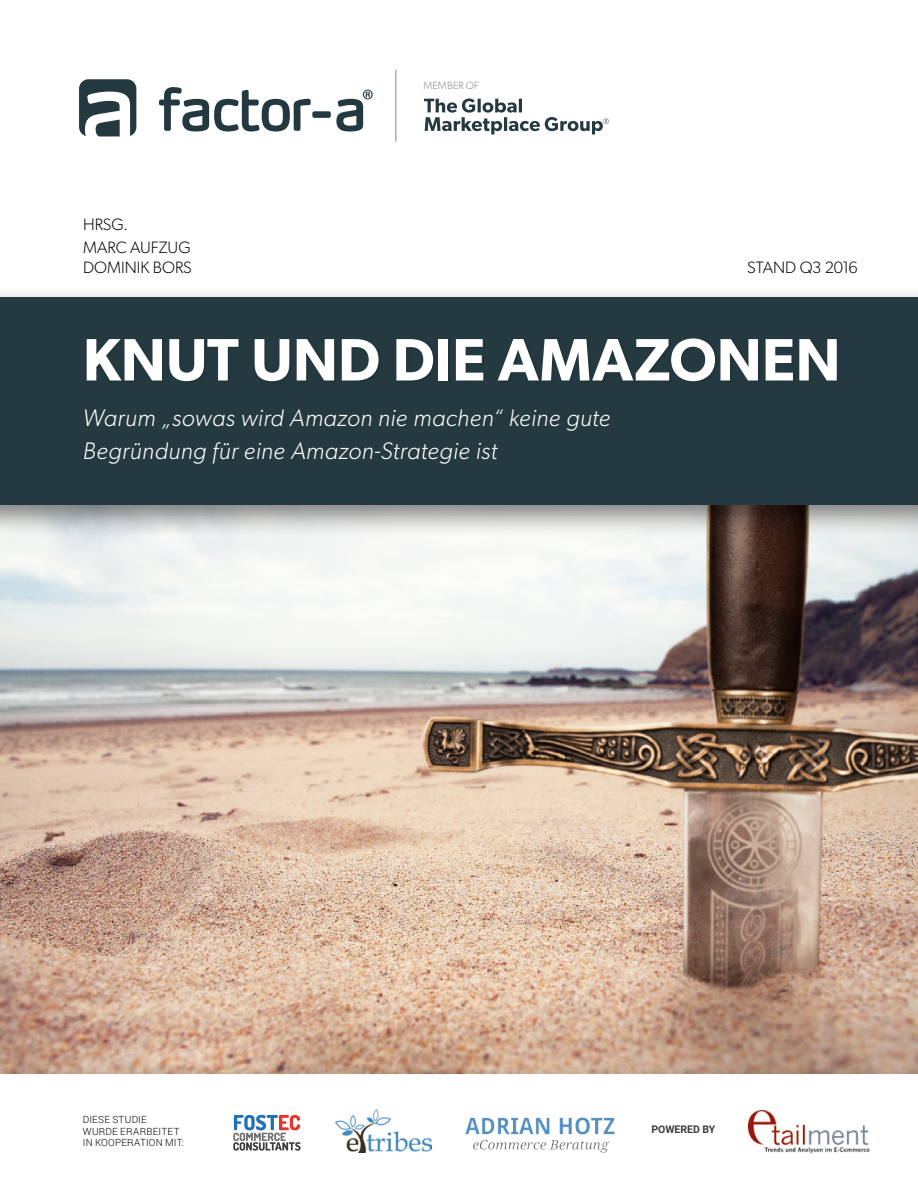
<style>
.page{position:relative;width:918px;height:1188px;background:#fff}
.page>*{position:absolute;margin:0;border:0;box-sizing:border-box;transform-origin:0 0}
.t1{font:600 60px "Gibson";color:#fff}
.t2{font:italic 300 24px/33px "Gibson";letter-spacing:.02em;color:#fff}
.t3{font:300 16.5px/22.8px "Gibson";color:#000}
.t4{font:300 16.5px "Gibson";letter-spacing:-.02em;color:#000}
.t5{font:700 10.5px "Roboto";color:#3c3c3b}
.t6{font:300 10.5px "Gibson";letter-spacing:.02em;color:#878787}
.t7{font:300 9.9px/11.9px "Roboto";letter-spacing:.02em;color:#000}
</style>
<div class="page">
<img style="left:0;top:539px;width:918px;height:523px">
<div style="left:0;top:285px;width:918px;height:254px;background:#000;opacity:.5"></div>
<div style="left:0;top:298px;width:918px;height:207px;background:#243a40"></div>
<div style="left:86px;top:338px;width:754px;height:46px;background:#21363c"></div>
<div style="left:0;top:1062px;width:918px;height:126px;background:#000;opacity:.5"></div>
<div style="left:0;top:1075px;width:918px;height:113px;background:#fff"></div>
<img style="left:336px;top:1110px;width:96px;height:43px">
<img style="left:466px;top:1117px;width:149px;height:18px">
<img style="left:471px;top:1130px;width:137px;height:23px">
<svg style="left:159px;top:87px;width:152px;height:45px"></svg>
<div style="left:312px;top:111px;width:19px;height:7px;background:#23393f;border-radius:2px"></div>
<svg style="left:336px;top:90px;width:37px;height:42px"></svg>
<svg style="left:79px;top:80px;width:57px;height:56px"></svg>
<svg style="left:233px;top:1115px;width:68px;height:36px"></svg>
<img style="left:748px;top:1110px;width:122px;height:43px">
<hr style="left:395px;top:70px;width:1px;height:72px;background:#878787">
<svg style="left:424px;top:99px;width:185px;height:36px"></svg>
<p class="t3" style="left:83px;top:213px;width:109px">HRSG.<br>MARC AUFZUG</p>
<p class="t3" style="left:83px;top:256px;width:110px">DOMINIK BORS</p>
<p class="t6" style="left:423px;top:79px;width:57px">MEMBER OF</p>
<p class="t4" style="left:747px;top:257px;width:112px">STAND Q3 2016</p>
<h1 class="t1" style="left:83px;top:324px;width:759px">KNUT UND DIE AMAZONEN</h1>
<p class="t2" style="left:83px;top:401px;width:529px">Warum „sowas wird Amazon nie machen“ keine gute<br>Begründung für eine Amazon-Strategie ist</p>
<p class="t7" style="left:83px;top:1113px;width:103px">DIESE STUDIE<br>WURDE ERARBEITET<br>IN KOOPERATION MIT:</p>
<p class="t5" style="left:651px;top:1122px;width:66px">POWERED BY</p>
</div>
